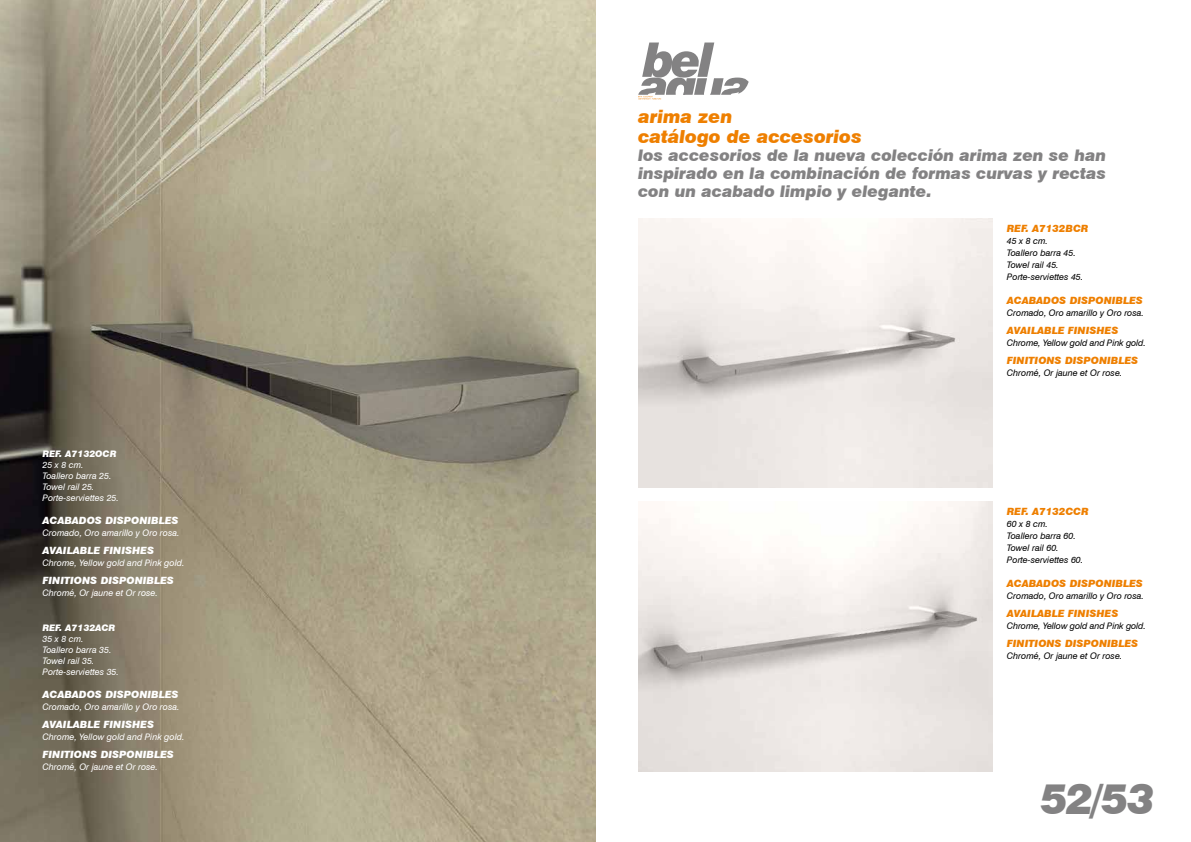
<style>
.page{position:relative;width:1191px;height:842px;background:#fff}
.page>*{position:absolute;margin:0;border:0;box-sizing:border-box;transform-origin:0 0}
.t1{font:italic 900 42px "Swiss 721 BT";color:#838283}
.t2{font:italic 900 18px/20px "Swiss 721 BT";color:#ee7f00}
.t3{font:italic 900 16px/18px "Swiss 721 BT";color:#838283;text-align:justify}
.t4{font:italic 900 10px "Swiss 721 BT";color:#ee7f00}
.t5{font:italic 900 10px "Swiss 721 BT";color:#fff}
.t6{font:italic 9px/11px "Swiss 721 BT";color:#fff}
.t7{font:italic 9px/12px "Swiss 721 BT";color:#000}
.t8{font:italic 900 9px "Swiss 721 BT";color:#fff}
</style>
<div class="page">
<img style="left:0;top:0;width:595px;height:842px">
<img style="left:638px;top:218px;width:354px;height:270px">
<img style="left:638px;top:502px;width:354px;height:269px">
<svg style="left:638px;top:43px;width:110px;height:57px"></svg>
<p class="t8" style="left:43px;top:449px;width:75px">REF. A7132OCR</p>
<p class="t6" style="left:43px;top:460px;width:78px">25 x 8 cm.<br>Toallero barra 25.<br>Towel rail 25.<br>Porte-serviettes 25.</p>
<p class="t5" style="left:43px;top:515px;width:138px">ACABADOS DISPONIBLES</p>
<p class="t6" style="left:43px;top:528px;width:139px">Cromado, Oro amarillo y Oro rosa.</p>
<p class="t5" style="left:43px;top:545px;width:113px">AVAILABLE FINISHES</p>
<p class="t6" style="left:43px;top:558px;width:144px">Chrome, Yellow gold and Pink gold.</p>
<p class="t5" style="left:43px;top:575px;width:133px">FINITIONS DISPONIBLES</p>
<p class="t6" style="left:43px;top:588px;width:117px">Chromé, Or jaune et Or rose.</p>
<p class="t8" style="left:43px;top:623px;width:74px">REF. A7132ACR</p>
<p class="t6" style="left:43px;top:634px;width:78px">35 x 8 cm.<br>Toallero barra 35.<br>Towel rail 35.<br>Porte-serviettes 35.</p>
<p class="t5" style="left:43px;top:689px;width:138px">ACABADOS DISPONIBLES</p>
<p class="t6" style="left:43px;top:702px;width:139px">Cromado, Oro amarillo y Oro rosa.</p>
<p class="t5" style="left:43px;top:719px;width:113px">AVAILABLE FINISHES</p>
<p class="t6" style="left:43px;top:732px;width:144px">Chrome, Yellow gold and Pink gold.</p>
<p class="t5" style="left:43px;top:749px;width:133px">FINITIONS DISPONIBLES</p>
<p class="t6" style="left:43px;top:762px;width:117px">Chromé, Or jaune et Or rose.</p>
<h2 class="t2" style="left:638px;top:107px;width:225px">arima zen<br>catálogo de accesorios</h2>
<h3 class="t3" style="left:638px;top:147px;width:470px">los accesorios de la nueva colección arima zen se han inspirado en la combinación de formas curvas y rectas con un acabado limpio y elegante.</h3>
<p class="t4" style="left:1007px;top:222px;width:83px">REF. A7132BCR</p>
<p class="t7" style="left:1007px;top:234px;width:78px">45 x 8 cm.<br>Toallero barra 45.<br>Towel rail 45.<br>Porte-serviettes 45.</p>
<p class="t4" style="left:1007px;top:294px;width:138px">ACABADOS DISPONIBLES</p>
<p class="t7" style="left:1007px;top:306px;width:139px">Cromado, Oro amarillo y Oro rosa.</p>
<p class="t4" style="left:1007px;top:324px;width:113px">AVAILABLE FINISHES</p>
<p class="t7" style="left:1007px;top:336px;width:141px">Chrome, Yellow gold and Pink gold.</p>
<p class="t4" style="left:1007px;top:354px;width:133px">FINITIONS DISPONIBLES</p>
<p class="t7" style="left:1007px;top:366px;width:117px">Chromé, Or jaune et Or rose.</p>
<p class="t4" style="left:1007px;top:506px;width:83px">REF. A7132CCR</p>
<p class="t7" style="left:1007px;top:518px;width:78px">60 x 8 cm.<br>Toallero barra 60.<br>Towel rail 60.<br>Porte-serviettes 60.</p>
<p class="t4" style="left:1007px;top:578px;width:138px">ACABADOS DISPONIBLES</p>
<p class="t7" style="left:1007px;top:590px;width:139px">Cromado, Oro amarillo y Oro rosa.</p>
<p class="t4" style="left:1007px;top:608px;width:113px">AVAILABLE FINISHES</p>
<p class="t7" style="left:1007px;top:620px;width:141px">Chrome, Yellow gold and Pink gold.</p>
<p class="t4" style="left:1007px;top:638px;width:133px">FINITIONS DISPONIBLES</p>
<p class="t7" style="left:1007px;top:650px;width:117px">Chromé, Or jaune et Or rose.</p>
<h1 class="t1" style="left:1040px;top:773px;width:115px">52/53</h1>
</div>
